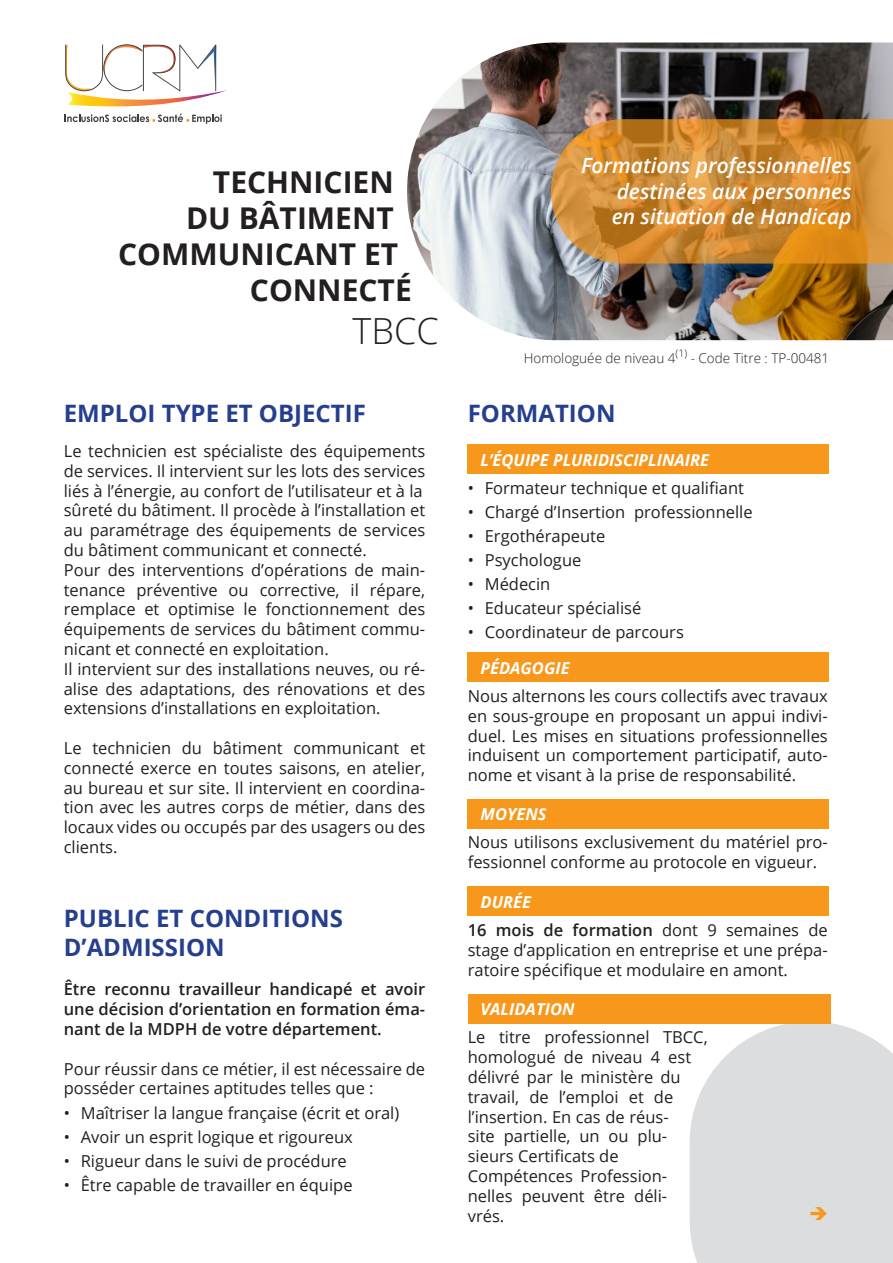
<style>
.page{position:relative;width:893px;height:1263px;background:#fff}
.page>*{position:absolute;margin:0;border:0;box-sizing:border-box;transform-origin:0 0}
.t1{font:300 36px "Open Sans";color:#231f20}
.t2{font:700 30px "Open Sans";color:#231f20}
.t3{font:700 24px "Open Sans";color:#253f8e}
.t4{font:italic 600 21px "Open Sans";color:#fff}
.t5{font:16.5px/19.8px "Open Sans";color:#231f20;text-align:justify}
.t6{font:600 16.5px/19.8px "Open Sans";color:#231f20;text-align:justify}
.t7{font:italic 700 16.5px "Open Sans";color:#fff}
.t8{font:300 13.5px "Open Sans";color:#231f20}
.s1{font-weight:600}
</style>
<div class="page">
<svg style="left:690px;top:1023px;width:203px;height:240px;background:#dedfe1"></svg>
<img style="left:407px;top:43px;width:486px;height:297px">
<svg style="left:551px;top:119px;width:342px;height:145px;background:#cb8935"></svg>
<svg style="left:65px;top:44px;width:162px;height:63px"></svg>
<svg style="left:65px;top:114px;width:157px;height:10px"></svg>
<div style="left:468px;top:444px;width:361px;height:30px;background:#f7981d"></div>
<div style="left:468px;top:652px;width:361px;height:30px;background:#f7981d"></div>
<div style="left:468px;top:799px;width:361px;height:29px;background:#f7981d"></div>
<div style="left:468px;top:886px;width:361px;height:30px;background:#f7981d"></div>
<div style="left:468px;top:994px;width:363px;height:30px;background:#f7981d"></div>
<svg style="left:811px;top:1207px;width:16px;height:13px"></svg>
<p class="t2" style="left:213px;top:161px;width:182px">TECHNICIEN</p>
<p class="t2" style="left:186px;top:197px;width:209px">DU BÂTIMENT</p>
<p class="t2" style="left:118px;top:233px;width:282px">COMMUNICANT ET</p>
<p class="t2" style="left:250px;top:269px;width:163px">CONNECTÉ</p>
<p class="t1" style="left:353px;top:307px;width:88px">TBCC</p>
<p class="t4" style="left:581px;top:151px;width:272px">Formations professionnelles</p>
<p class="t4" style="left:617px;top:177px;width:236px">destinées aux personnes</p>
<p class="t4" style="left:612px;top:202px;width:241px">en situation de Handicap</p>
<p class="t8" style="left:524px;top:349px;width:307px">Homologuée de niveau 4<sup>(1)</sup> - Code Titre : TP-00481</p>
<p class="t3" style="left:64px;top:397px;width:304px">EMPLOI TYPE ET OBJECTIF</p>
<p class="t3" style="left:468px;top:397px;width:149px">FORMATION</p>
<p class="t5" style="left:64px;top:441px;width:363px">Le technicien est spécialiste des équipements de services. Il intervient sur les lots des services liés à l’énergie, au confort de l’utilisateur et à la</p>
<p class="t5" style="left:64px;top:500px;width:363px">sûreté du bâtiment. Il procède à l’installation et au paramétrage des équipements de services du bâtiment communicant et connecté.</p>
<p class="t5" style="left:64px;top:559px;width:363px">Pour des interventions d’opérations de main&shy;tenance préventive ou corrective, il répare, remplace et optimise le fonctionnement des équipements de services du bâtiment commu&shy;nicant et connecté en exploitation.</p>
<p class="t5" style="left:64px;top:658px;width:363px">Il intervient sur des installations neuves, ou ré&shy;alise des adaptations, des rénovations et des extensions d’installations en exploitation.</p>
<p class="t5" style="left:64px;top:738px;width:363px">Le technicien du bâtiment communicant et connecté exerce en toutes saisons, en atelier, au bureau et sur site. Il intervient en coordina&shy;tion avec les autres corps de métier, dans des locaux vides ou occupés par des usagers ou des clients.</p>
<p class="t3" style="left:64px;top:901px;width:281px">PUBLIC ET CONDITIONS</p>
<p class="t3" style="left:64px;top:930px;width:162px">D’ADMISSION</p>
<p class="t6" style="left:64px;top:979px;width:363px">Être reconnu travailleur handicapé et avoir une décision d’orientation en formation éma&shy;nant de la MDPH de votre département.</p>
<p class="t5" style="left:64px;top:1058px;width:363px">Pour réussir dans ce métier, il est nécessaire de posséder certaines aptitudes telles que :</p>
<p class="t5" style="left:64px;top:1102px;width:337px">• Maîtriser la langue française (écrit et oral)</p>
<p class="t5" style="left:64px;top:1126px;width:291px">• Avoir un esprit logique et rigoureux</p>
<p class="t5" style="left:64px;top:1150px;width:284px">• Rigueur dans le suivi de procédure</p>
<p class="t5" style="left:64px;top:1174px;width:290px">• Être capable de travailler en équipe</p>
<p class="t7" style="left:480px;top:448px;width:230px">L’ÉQUIPE PLURIDISCIPLINAIRE</p>
<p class="t5" style="left:468px;top:478px;width:278px">• Formateur technique et qualifiant</p>
<p class="t5" style="left:468px;top:502px;width:286px">• Chargé d’Insertion professionnelle</p>
<p class="t5" style="left:468px;top:526px;width:139px">• Ergothérapeute</p>
<p class="t5" style="left:468px;top:550px;width:115px">• Psychologue</p>
<p class="t5" style="left:468px;top:574px;width:84px">• Médecin</p>
<p class="t5" style="left:468px;top:598px;width:175px">• Educateur spécialisé</p>
<p class="t5" style="left:468px;top:622px;width:218px">• Coordinateur de parcours</p>
<p class="t7" style="left:480px;top:656px;width:91px">PÉDAGOGIE</p>
<p class="t5" style="left:468px;top:686px;width:362px">Nous alternons les cours collectifs avec travaux</p>
<p class="t5" style="left:468px;top:705px;width:362px">en sous-groupe en proposant un appui indivi&shy;duel. Les mises en situations professionnelles induisent un comportement participatif, auto&shy;nome et visant à la prise de responsabilité.</p>
<p class="t7" style="left:480px;top:802px;width:68px">MOYENS</p>
<p class="t5" style="left:468px;top:832px;width:362px">Nous utilisons exclusivement du matériel pro&shy;fessionnel conforme au protocole en vigueur.</p>
<p class="t7" style="left:480px;top:890px;width:52px">DURÉE</p>
<p class="t5" style="left:468px;top:919px;width:362px"><span class="s1">16 mois de formation</span> dont 9 semaines de stage d’application en entreprise et une prépa&shy;ratoire spécifique et modulaire en amont.</p>
<p class="t7" style="left:480px;top:997px;width:96px">VALIDATION</p>
<p class="t5" style="left:468px;top:1027px;width:241px;text-align:left">Le titre professionnel TBCC, homologué de niveau 4 est délivré par le ministère du travail, de l’emploi et de l’insertion. En cas de réus-<br>site partielle, un ou plu&shy;sieurs Certificats de</p>
<p class="t5" style="left:468px;top:1166px;width:201px">Compétences Profession&shy;nelles peuvent être déli&shy;vrés.</p>
</div>
